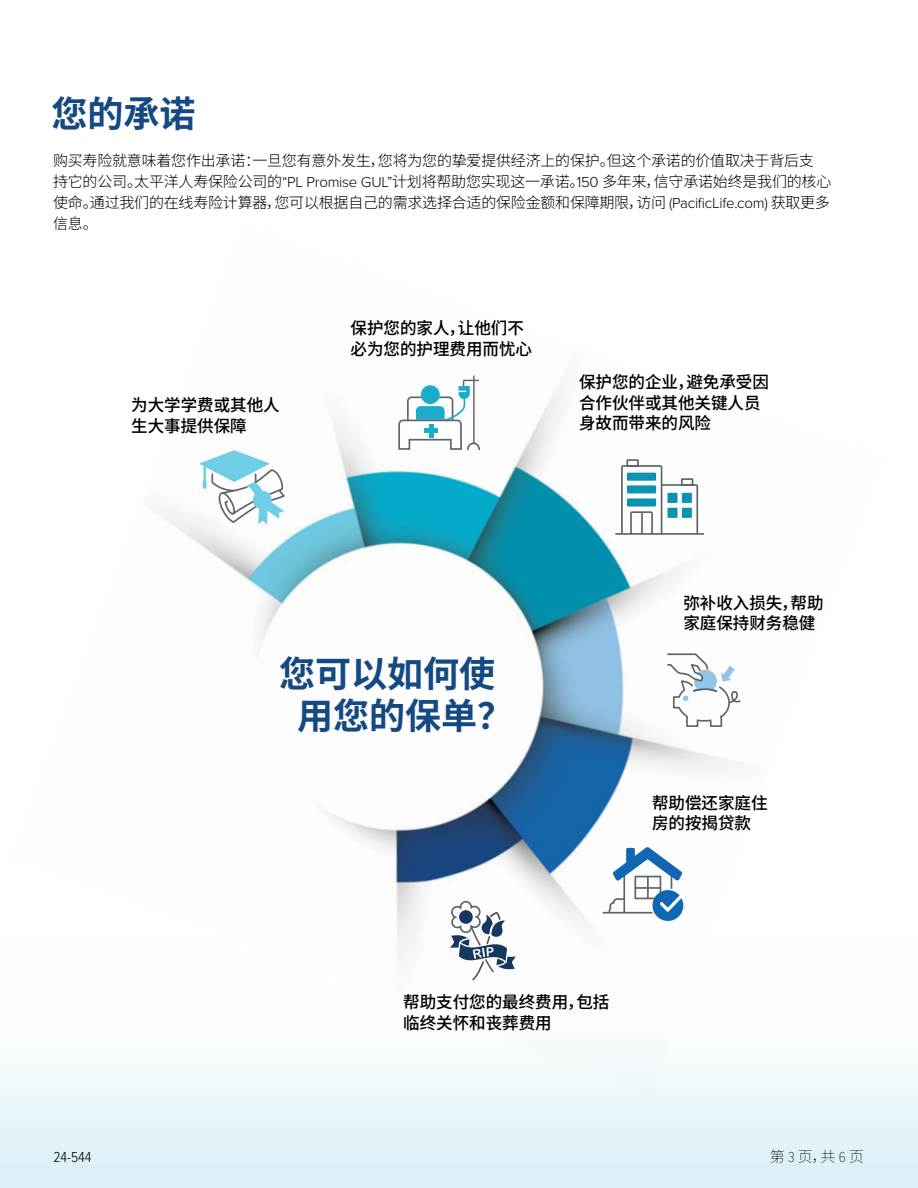
<style>
.page{position:relative;width:918px;height:1188px;background:#fff}
.page>*{position:absolute;margin:0;border:0;box-sizing:border-box;transform-origin:0 0}
.t1{font:700 36px/42px "Noto Sans SC";color:#154984;text-align:center}
.t2{font:500 16.5px/20.4px "Noto Sans SC";color:#000}
.t3{font:300 15px/21px "Noto Sans SC";letter-spacing:-.015em;color:#000}
.t4{font:100 15px "Noto Sans SC";color:#000}
.t5{font:300 15px "Proxima Nova Cond";color:#000}
.s1{font-family:"Proxima Nova"}
.s2{font-family:"Proxima Nova Cond"}
</style>
<div class="page">
<img style="left:150px;top:371px;width:600px;height:570px">
<div style="left:0;top:941px;width:918px;height:247px;background:linear-gradient(to bottom,#fff,#dcf1f7)"></div>
<svg style="left:200px;top:450px;width:87px;height:75px"></svg>
<hr style="left:603px;top:912px;width:21px;height:2px;background:#5e6569">
<svg style="left:608px;top:847px;width:75px;height:74px"></svg>
<svg style="left:449px;top:900px;width:67px;height:82px"></svg>
<hr style="left:473px;top:376px;width:2px;height:67px;background:#5e6569">
<svg style="left:397px;top:379px;width:84px;height:72px"></svg>
<hr style="left:429px;top:424px;width:4px;height:13px;background:#1aaccb">
<hr style="left:424px;top:429px;width:14px;height:4px;background:#1aaccb">
<svg style="left:666px;top:653px;width:76px;height:75px"></svg>
<svg style="left:615px;top:459px;width:88px;height:76px"></svg>
<p class="t1" style="left:52px;top:93px;width:145px">您的承诺</p>
<p class="t3" style="left:53px;top:150px;width:780px">购买寿险就意味着您作出承诺：一旦您有意外发生，您将为您的挚爱提供经济上的保护。但这个承诺的价值取决于背后支持它的公司。太平洋人寿保险公司的<span class="s1">“PL Promise GUL”</span>计划将帮助您实现这一承诺。<span class="s1">150</span> 多年来，信守承诺始终是我们的核心使命。通过我们的在线寿险计算器，您可以根据自己的需求选择合适的保险金额和保障期限，访问 <span class="s1">(PacificLife.com)</span> 获取更多信息。</p>
<p class="t2" style="left:131px;top:396px;width:150px">为大学学费或其他人生大事提供保障</p>
<p class="t2" style="left:351px;top:319px;width:183px">保护您的家人，让他们不必为您的护理费用而忧心</p>
<p class="t2" style="left:579px;top:373px;width:191px">保护您的企业，避免承受因合作伙伴或其他关键人员身故而带来的风险</p>
<p class="t1" style="left:279px;top:653px;width:235px">您可以如何使用您的保单？</p>
<p class="t2" style="left:683px;top:593px;width:142px">弥补收入损失，帮助家庭保持财务稳健</p>
<p class="t2" style="left:652px;top:793px;width:117px">帮助偿还家庭住房的按揭贷款</p>
<p class="t2" style="left:403px;top:992px;width:208px">帮助支付您的最终费用，包括临终关怀和丧葬费用</p>
<p class="t5" style="left:53px;top:1146px;width:40px">24-544</p>
<p class="t4" style="left:770px;top:1148px;width:96px">第 <span class="s2">3</span> 页，共 <span class="s2">6</span> 页</p>
</div>
